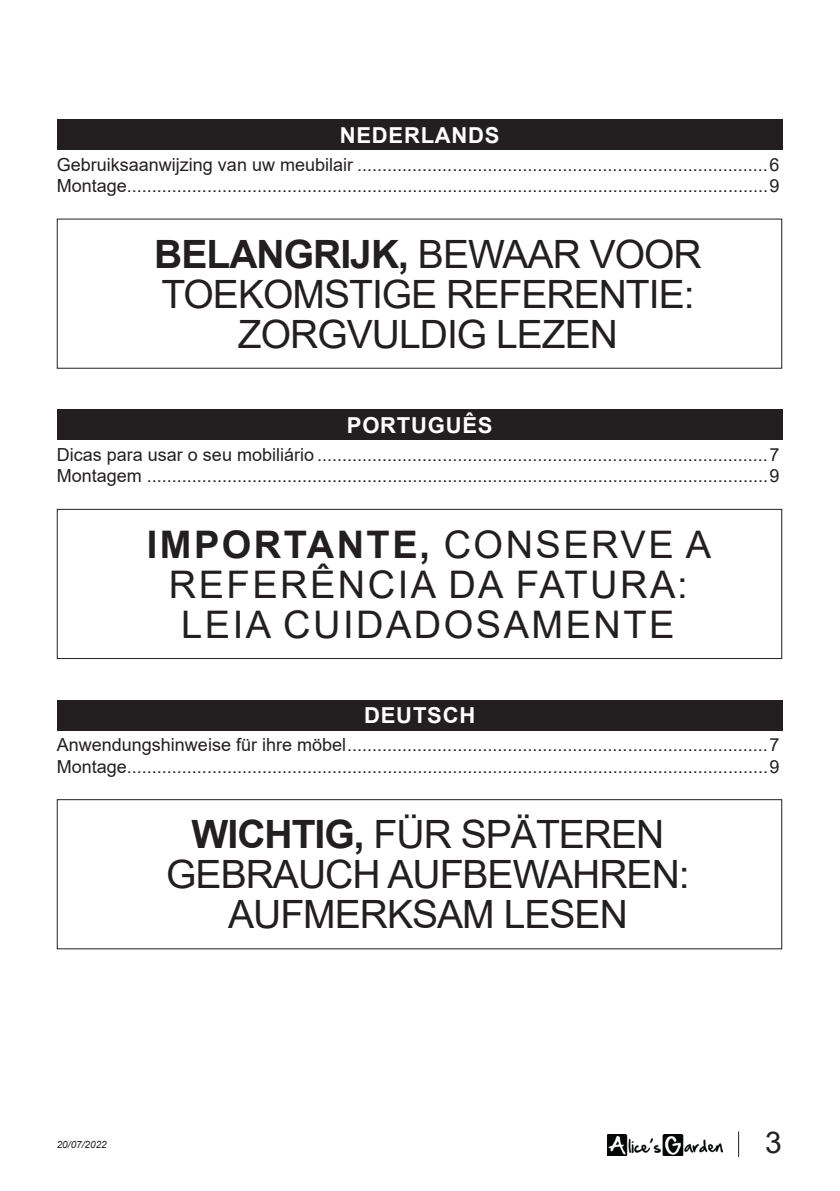
<style>
.page{position:relative;width:840px;height:1191px;background:#fff}
.page>*{position:absolute;margin:0;border:0;box-sizing:border-box;transform-origin:0 0}
.t1{font:39px/40px "Arial";letter-spacing:-.025em;color:#231f20;text-align:center}
.t2{font:700 39px "Arial";letter-spacing:-.025em;color:#231f20}
.t3{font:38px "Arial";letter-spacing:.065em;color:#231f20}
.t4{font:700 38px "Arial";letter-spacing:.065em;color:#231f20}
.t5{font:30px "Arial";color:#231f20}
.t6{font:700 22px "Arial";letter-spacing:.035em;color:#fff}
.TITRE-TDM-9PT{font:18px "Arial";color:#231f20}
.t7{font:italic 10px "Arial";color:#231f20}
.s1{font-weight:400}
.s2{font-weight:700}
</style>
<div class="page">
<img style="left:607px;top:1134px;width:114px;height:21px">
<div style="left:57px;top:119px;width:725px;height:31px;background:#231f20"></div>
<div style="left:57px;top:218px;width:724px;height:151px;border:1px solid #231f20"></div>
<div style="left:57px;top:409px;width:725px;height:31px;background:#231f20"></div>
<div style="left:57px;top:509px;width:724px;height:150px;border:1px solid #231f20"></div>
<div style="left:57px;top:700px;width:725px;height:30px;background:#231f20"></div>
<div style="left:57px;top:799px;width:724px;height:150px;border:1px solid #231f20"></div>
<p class="t6" style="left:339px;top:119px;width:161px">NEDERLANDS</p>
<p class="TITRE-TDM-9PT" style="left:57px;top:152px;width:723px">Gebruiksaanwijzing van uw meubilair ..................................................................................6</p>
<p class="TITRE-TDM-9PT" style="left:57px;top:173px;width:723px">Montage................................................................................................................................9</p>
<p class="t2" style="left:154px;top:227px;width:549px">BELANGRIJK, <span class="s1">BEWAAR VOOR</span></p>
<p class="t1" style="left:161px;top:274px;width:534px">TOEKOMSTIGE REFERENTIE:</p>
<p class="t1" style="left:238px;top:314px;width:381px">ZORGVULDIG LEZEN</p>
<p class="t6" style="left:347px;top:410px;width:147px">PORTUGUÊS</p>
<p class="TITRE-TDM-9PT" style="left:57px;top:442px;width:723px">Dicas para usar o seu mobiliário ..........................................................................................7</p>
<p class="TITRE-TDM-9PT" style="left:57px;top:464px;width:723px">Montagem ............................................................................................................................9</p>
<p class="t4" style="left:147px;top:517px;width:565px">IMPORTANTE, <span class="s1">CONSERVE A</span></p>
<p class="t3" style="left:169px;top:558px;width:520px">REFERÊNCIA DA FATURA:</p>
<p class="t3" style="left:181px;top:598px;width:494px">LEIA CUIDADOSAMENTE</p>
<p class="t6" style="left:364px;top:700px;width:112px">DEUTSCH</p>
<p class="TITRE-TDM-9PT" style="left:57px;top:732px;width:723px">Anwendungshinweise für ihre möbel....................................................................................7</p>
<p class="TITRE-TDM-9PT" style="left:57px;top:754px;width:723px">Montage................................................................................................................................9</p>
<p class="t1" style="left:191px;top:814px;width:474px"><span class="s2">WICHTIG,</span> FÜR SPÄTEREN</p>
<p class="t1" style="left:166px;top:854px;width:524px">GEBRAUCH AUFBEWAHREN:<br>AUFMERKSAM LESEN</p>
<p class="t7" style="left:57px;top:1137px;width:52px">20/07/2022</p>
<h3 class="t5" style="left:764px;top:1122px;width:18px">3</h3>
</div>
